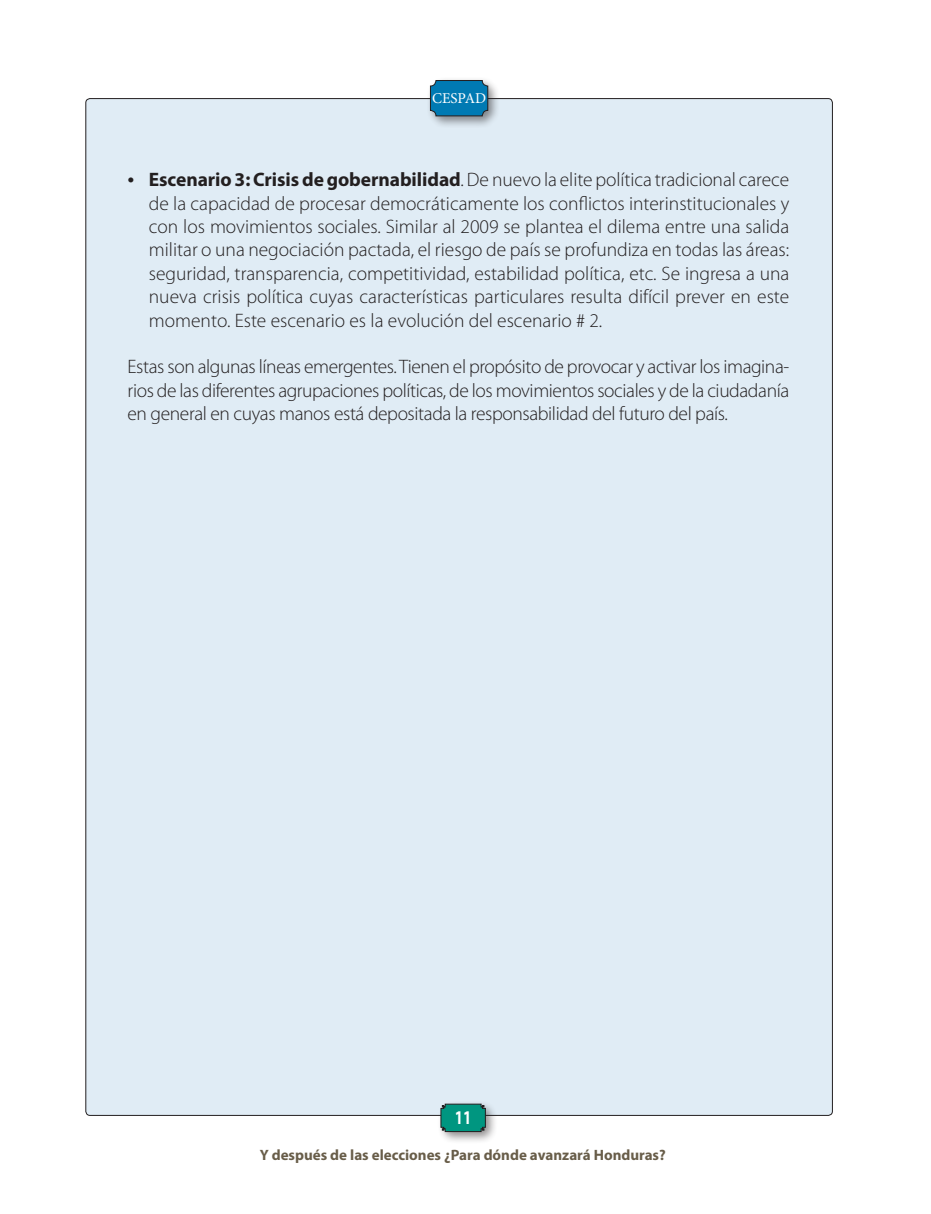
<style>
.page{position:relative;width:931px;height:1214px;background:#fff}
.page>*{position:absolute;margin:0;border:0;box-sizing:border-box;transform-origin:0 0}
.Texto{font:300 19.5px/23.4px "Myriad Pro";letter-spacing:-.015em;color:#231f20;text-align:justify}
.t1{font:700 19.5px "Myriad Pro";color:#fff;scale:.77 1}
.t2{font:700 15px "Myriad Pro";color:#685d49}
.t3{font:15px "Minion Pro";color:#fff}
.s1{font-family:"Adobe Garamond Pro";font-weight:400;font-size:18px}
.s2{font-weight:700}
</style>
<div class="page">
<div style="left:86px;top:99px;width:746px;height:1016px;background:#e0ecf5;border-radius:4px"></div>
<div style="left:437px;top:1099px;width:61px;height:45px;background:#231f20;opacity:.5"></div>
<svg style="left:440px;top:1103px;width:46px;height:29px"></svg>
<div style="left:426px;top:76px;width:74px;height:52px;background:#231f20;opacity:.5"></div>
<div style="left:430px;top:80px;width:58px;height:36px;background:#007ab3;border-radius:5px"></div>
<div style="left:430px;top:80px;width:58px;height:36px;border:1px solid #231f20;border-radius:5px"></div>
<p class="t3" style="left:432px;top:88px;width:55px">CESPAD</p>
<p class="Texto" style="left:149px;top:168px;width:642px;text-indent:-21px"><span class="s1">•</span> <span class="s2">Escenario 3: Crisis de gobernabilidad</span>. De nuevo la elite política tradicional carece de la capacidad de procesar democráticamente los conflictos interinstitucionales y con los movimientos sociales. Similar al 2009 se plantea el dilema entre una salida militar o una negociación pactada, el riesgo de país se profundiza en todas las áreas: seguridad, transparencia, competitividad, estabilidad política, etc. Se ingresa a una nueva crisis política cuyas características particulares resulta difícil prever en este momento. Este escenario es la evolución del escenario # 2.</p>
<p class="Texto" style="left:128px;top:355px;width:663px">Estas son algunas líneas emergentes. Tienen el propósito de provocar y activar los imagina&shy;rios de las diferentes agrupaciones políticas, de los movimientos sociales y de la ciudadanía en general en cuyas manos está depositada la responsabilidad del futuro del país.</p>
<p class="t1" style="left:455px;top:1104px;width:23px">11</p>
<p class="t2" style="left:260px;top:1144px;width:408px">Y después de las elecciones ¿Para dónde avanzará Honduras?</p>
</div>
